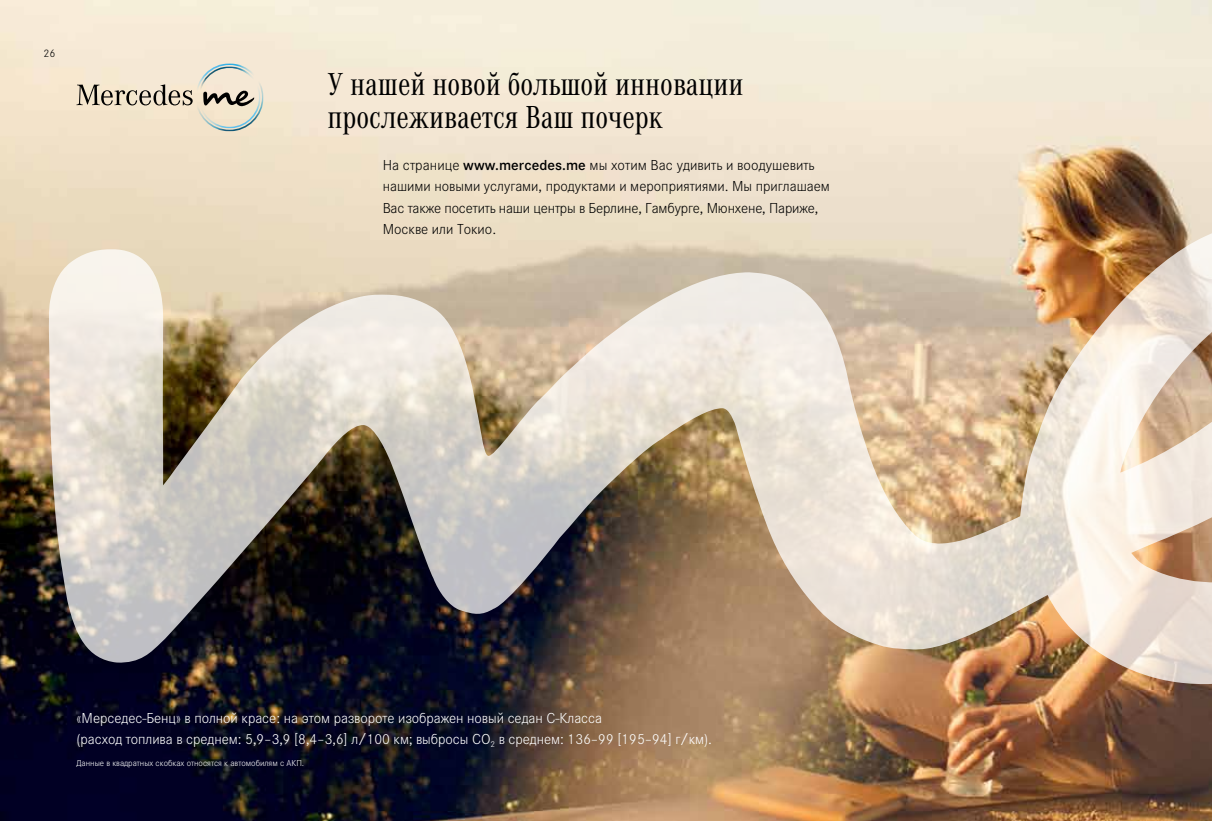
<style>
.page{position:relative;width:1212px;height:821px;background:#fff}
.page>*{position:absolute;margin:0;border:0;box-sizing:border-box;transform-origin:0 0}
.t1{font:33px/33px "Corporate A Cond Pro";color:#000}
.t2{font:300 15px/21.3px "Corporate S Pro";color:#000}
.t3{font:300 15px/21.3px "Corporate S Pro";letter-spacing:-.005em;color:#fff}
.t4{font:300 11.25px "Corporate S Pro";color:#000}
.t5{font:300 9px "Corporate S Pro";color:#fff}
.s1{font-weight:600}
</style>
<div class="page">
<img style="left:0;top:0;width:1212px;height:821px">
<img style="left:14px;top:106px;width:1198px;height:651px">
<svg style="left:77px;top:63px;width:187px;height:68px;background:#dcd2bf"></svg>
<p class="t4" style="left:44px;top:45px;width:13px">26</p>
<h1 class="t1" style="left:327px;top:66px;width:418px">У нашей новой большой инновации прослеживается Ваш почерк</h1>
<p class="t2" style="left:383px;top:154px;width:449px">На странице <span class="s1">www.mercedes.me</span> мы хотим Вас удивить и воодушевить нашими новыми услугами, продуктами и мероприятиями. Мы приглашаем Вас также посетить наши центры в Берлине, Гамбурге, Мюнхене, Париже, Москве или Токио.</p>
<p class="t3" style="left:77px;top:706px;width:637px">«Мерседес-Бенц» в полной красе: на этом развороте изображен новый седан C-Класса<br>(расход топлива в среднем: 5,9–3,9 [8,4–3,6] л/100 км; выбросы CO<sub>2</sub> в среднем: 136–99 [195–94] г/км).</p>
<p class="t5" style="left:77px;top:756px;width:229px">Данные в квадратных скобках относятся к автомобилям с АКП.</p>
</div>
